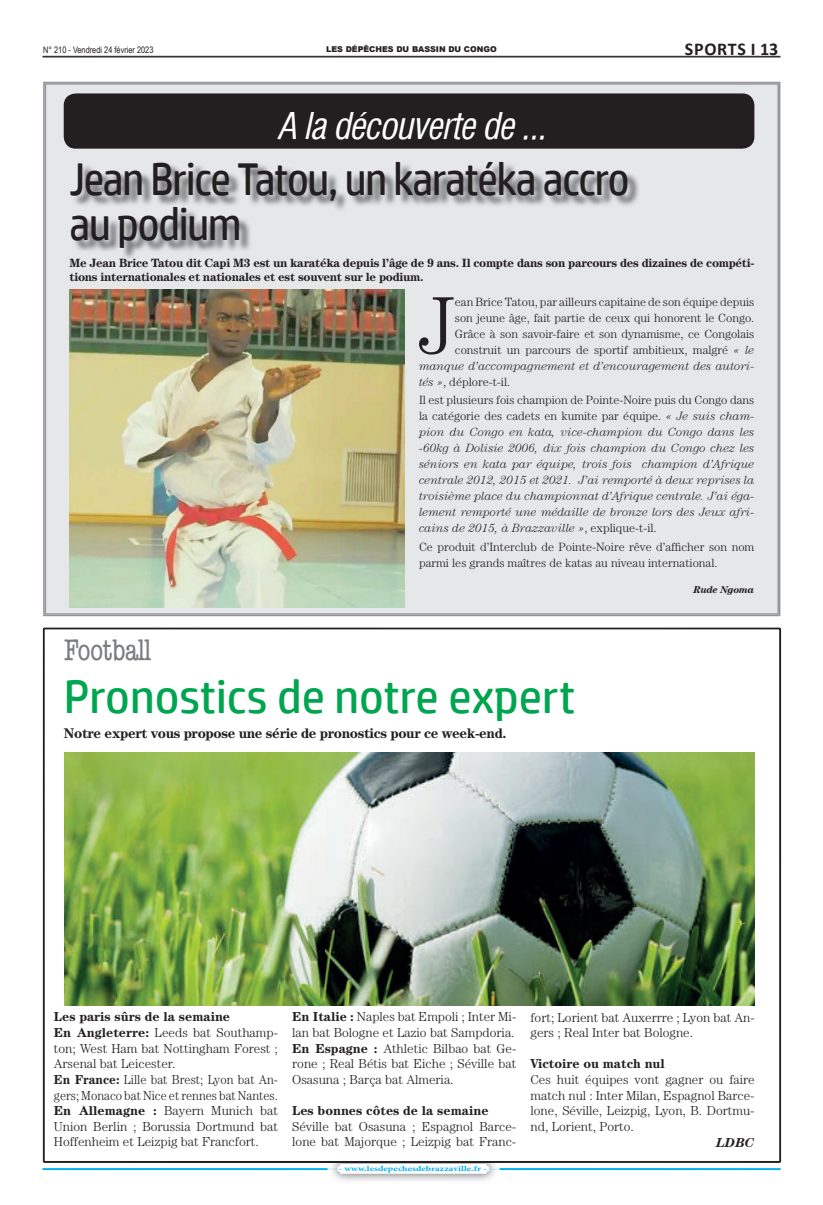
<style>
.page{position:relative;width:823px;height:1205px;background:#fff}
.page>*{position:absolute;margin:0;border:0;box-sizing:border-box;transform-origin:0 0}
.t1{font:300 81.8px "Century";color:#231f20}
.t2{font:47px "HP Simplified";color:#00a54f}
.t3{font:46px/45px "HP Simplified";letter-spacing:-.025em;color:#231f20;scale:.9 1}
.t4{font:italic 36px "Corporate Condensed";letter-spacing:-.025em;color:#fff}
.t5{font:condensed 30px "American Typewriter Std";letter-spacing:-.025em;color:#7a7c7f}
.t6{font:700 18px "Calibri";letter-spacing:.035em;color:#231f20}
.t7{font:700 14px "Century";letter-spacing:-.025em;color:#231f20}
.t8{font:300 13px/15.6px "Century";color:#231f20}
.t9{font:700 13px "Century";color:#231f20}
.t10{font:italic 700 13px "Century";color:#231f20}
.t11{font:italic 300 12px/16px "Century";color:#231f20;text-align:justify}
.t12{font:300 12px/16px "Century";color:#231f20}
.t13{font:700 12px/14.4px "Century";letter-spacing:-.025em;color:#231f20}
.t14{font:italic 700 10px "Century";letter-spacing:-.025em;color:#231f20}
.t15{font:9px "Arial Narrow";color:#231f20}
.t16{font:900 8px "Arial";color:#231f20}
.t17{font:700 7.5px "Minion Pro";letter-spacing:.005em;color:#00aeef;scale:1.33 1}
.s1{font-style:italic}
.s2{font-style:normal}
.s3{font-weight:700}
</style>
<div class="page">
<img style="left:328px;top:1162px;width:99px;height:6px">
<svg style="left:43px;top:1168px;width:737px;height:2px"></svg>
<div style="left:337px;top:1164px;width:152px;height:10px;background:#fff;border-radius:3px"></div>
<hr style="left:43px;top:56px;width:737px;height:1px;background:#231f20">
<hr style="left:43px;top:57px;width:737px;height:1px;background:#231f20">
<div style="left:45px;top:83px;width:733px;height:532px;background:#e6e7e9"></div>
<div style="left:64px;top:93px;width:690px;height:56px;background:#231f20;border-radius:12px"></div>
<img style="left:72px;top:163px;width:568px;height:97px">
<svg style="left:43px;top:628px;width:737px;height:534px"></svg>
<img style="left:64px;top:752px;width:690px;height:253px">
<img style="left:69px;top:290px;width:335px;height:317px">
<p class="t15" style="left:43px;top:43px;width:112px">N° 210 - Vendredi 24 février 2023</p>
<h3 class="t6" style="left:684px;top:37px;width:95px">SPORTS I 13</h3>
<p class="t16" style="left:326px;top:43px;width:172px">LES DÉPÊCHES DU BASSIN DU CONGO</p>
<h3 class="t4" style="left:277px;top:104px;width:270px">A la découverte de ...</h3>
<h3 class="t3" style="left:69px;top:155px;width:623px">Jean Brice Tatou, un karatéka accro au podium</h3>
<p class="t13" style="left:69px;top:255px;width:686px">Me Jean Brice Tatou dit Capi M3 est un karatéka depuis l’âge de 9 ans. Il compte dans son parcours des dizaines de compéti&shy;tions internationales et nationales et est souvent sur le podium.</p>
<h1 class="t1" style="left:418px;top:278px;width:38px">J</h1>
<p class="t12" style="left:454px;top:293px;width:301px">ean Brice Tatou, par ailleurs capitaine de son équipe depuis</p>
<p class="t12" style="left:454px;top:309px;width:301px">son jeune âge, fait partie de ceux qui honorent le Congo.</p>
<p class="t12" style="left:454px;top:325px;width:301px">Grâce à son savoir-faire et son dynamisme, ce Congolais</p>
<p class="t12" style="left:454px;top:341px;width:301px">construit un parcours de sportif ambitieux, malgré <span class="s1">« le</span></p>
<p class="t11" style="left:419px;top:357px;width:336px">manque d’accompagnement et d’encouragement des autori-</p>
<p class="t12" style="left:419px;top:373px;width:93px"><span class="s1">tés »</span>, déplore-t-il.</p>
<p class="t11" style="left:419px;top:392px;width:336px"><span class="s2">Il est plusieurs fois champion de Pointe-Noire puis du Congo dans la catégorie des cadets en kumite par équipe.</span> « Je suis cham&shy;pion du Congo en kata, vice-champion du Congo dans les -60kg à Dolisie 2006, dix fois champion du Congo chez les séniors en kata par équipe, trois fois champion d’Afrique centrale 2012, 2015 et 2021. J’ai remporté à deux reprises la troisième place du championnat d’Afrique centrale. J’ai éga&shy;lement remporté une médaille de bronze lors des Jeux afri&shy;cains de 2015, à Brazzaville »<span class="s2">, explique-t-il.</span></p>
<p class="t12" style="left:419px;top:539px;width:336px">Ce produit d’Interclub de Pointe-Noire rêve d’afficher son nom parmi les grands maîtres de katas au niveau international.</p>
<p class="t14" style="left:693px;top:584px;width:62px">Rude Ngoma</p>
<h3 class="t5" style="left:64px;top:633px;width:89px">Football</h3>
<h2 class="t2" style="left:64px;top:665px;width:513px">Pronostics de notre expert</h2>
<p class="t7" style="left:64px;top:725px;width:444px">Notre expert vous propose une série de pronostics pour ce week-end.</p>
<p class="t8" style="left:54px;top:1009px;width:225px"><span class="s3">Les paris sûrs de la semaine<br>En Angleterre:</span> Leeds bat Southamp&shy;ton; West Ham bat Nottingham Forest ; Arsenal bat Leicester.<br><span class="s3">En France:</span> Lille bat Brest; Lyon bat An&shy;gers; Monaco bat Nice et rennes bat Nantes.<br><span class="s3">En Allemagne :</span> Bayern Munich bat Union Berlin ; Borussia Dortmund bat Hoffenheim et Leizpig bat Francfort.</p>
<p class="t8" style="left:292px;top:1009px;width:225px"><span class="s3">En Italie :</span> Naples bat Empoli ; Inter Mi&shy;lan bat Bologne et Lazio bat Sampdoria.<br><span class="s3">En Espagne :</span> Athletic Bilbao bat Ge&shy;rone ; Real Bétis bat Eiche ; Séville bat Osasuna ; Barça bat Almeria.</p>
<p class="t9" style="left:292px;top:1103px;width:198px">Les bonnes côtes de la semaine</p>
<p class="t8" style="left:292px;top:1118px;width:225px">Séville bat Osasuna ; Espagnol Barce&shy;lone bat Majorque ; Leizpig bat Franc-</p>
<p class="t17" style="left:338px;top:1163px;width:113px">- www.lesdepechesdebrazzaville.fr -</p>
<p class="t8" style="left:530px;top:1009px;width:225px">fort; Lorient bat Auxerrre ; Lyon bat An&shy;gers ; Real Inter bat Bologne.</p>
<p class="t9" style="left:530px;top:1056px;width:136px">Victoire ou match nul</p>
<p class="t8" style="left:530px;top:1071px;width:225px;text-align:justify">Ces huit équipes vont gagner ou faire match nul : Inter Milan, Espagnol Barce&shy;lone, Séville, Leizpig, Lyon, B. Dortmu&shy;nd, Lorient, Porto.</p>
<p class="t10" style="left:715px;top:1134px;width:40px">LDBC</p>
</div>
